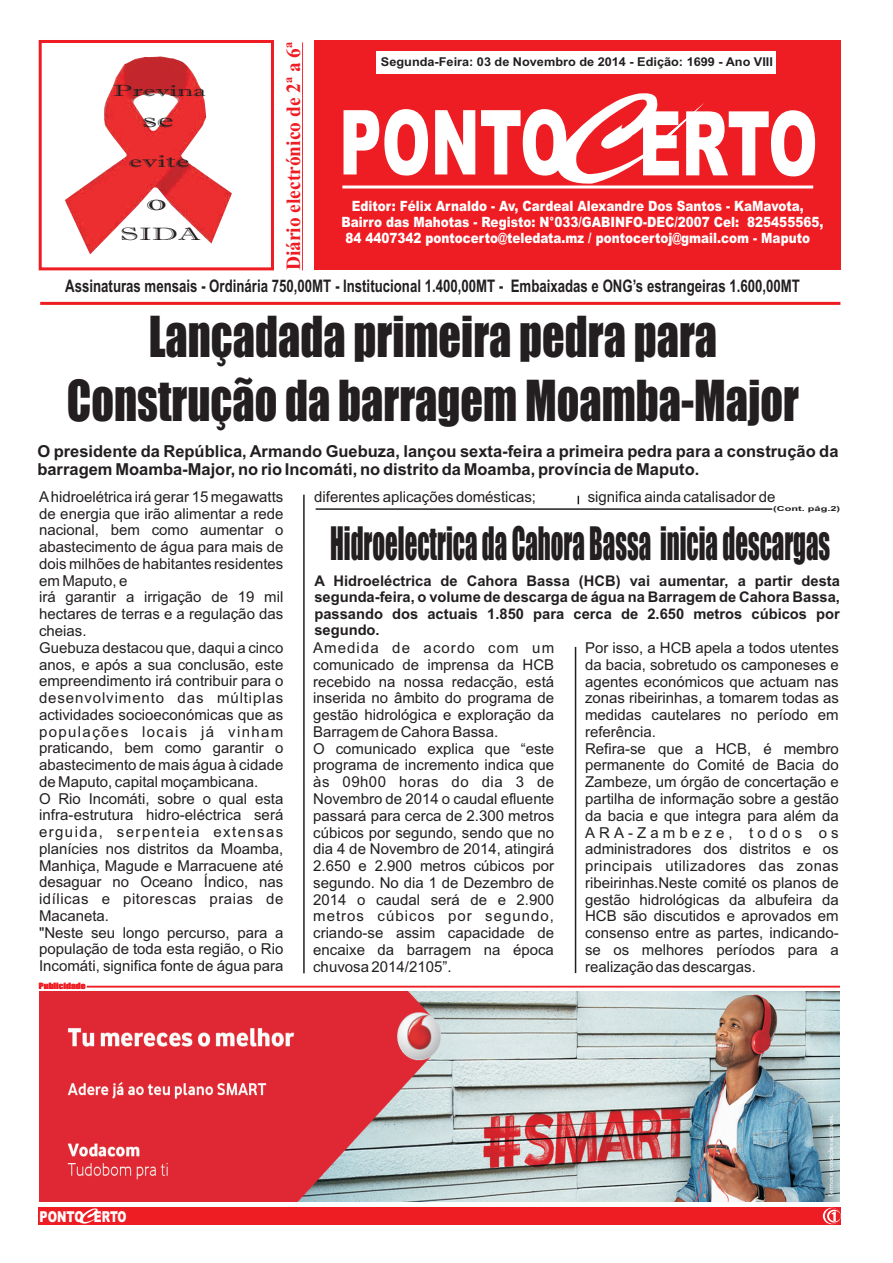
<style>
.page{position:relative;width:893px;height:1263px;background:#fff}
.page>*{position:absolute;margin:0;border:0;box-sizing:border-box;transform-origin:0 0}
.t1{font:900 89.85px "Arial";color:#fff;scale:.65 1}
.t2{font:52.2px/63.6px "Impact";color:#231f20;text-align:center;scale:.85 1}
.t3{font:42.6px "Impact";color:#231f20;scale:.58 1}
.t4{font:23.7px "Imprint MT Shadow";color:#231f20;scale:1.74 1}
.t5{font:21.45px "Imprint MT Shadow";color:#231f20;scale:1.74 1}
.t6{font:700 20.25px "Times New Roman";color:#ee1d23;scale:.96 1}
.t7{font:17.85px "Imprint MT Shadow";color:#231f20;scale:1.74 1}
.t8{font:17.55px "Imprint MT Shadow";color:#231f20;scale:1.74 1}
.t9{font:700 17.4px "Arial";color:#231f20;scale:.76 1}
.t10{font:700 16.5px/18.5px "Arial";color:#231f20}
.t11{font:16.2px "Imprint MT Shadow";color:#231f20;scale:1.74 1}
.t12{font:15px/16.8px "Arial";color:#231f20}
.t13{font:15px "Arial";letter-spacing:.03em;color:#231f20}
.t14{font:15px "Arial";letter-spacing:.07em;color:#231f20}
.t15{font:15px "Arial";letter-spacing:.275em;color:#231f20}
.t16{font:900 15px "Arial";color:#fff;scale:.75 1}
.t17{font:700 14.7px/16.4px "Arial";color:#231f20;text-align:justify}
.t18{font:900 14.25px/15.9px "Arial";color:#fff;scale:.85 1}
.t19{font:700 12.15px "Arial";color:#231f20;scale:1.05 1}
.t20{font:12px "Impact";color:#fff}
.t21{font:7.95px "Impact";color:#ee1d23;scale:1.21 1}
.t22{font:700 6.9px "Arial";color:#231f20;scale:1.58 1}
.s1{font-size:89.4px}
</style>
<div class="page">
<div style="left:314px;top:41px;width:527px;height:229px;background:#ee1d23"></div>
<hr style="left:342px;top:185px;width:471px;height:3px;background:#fff">
<svg style="left:557px;top:93px;width:147px;height:91px"></svg>
<hr style="left:302px;top:42px;width:1px;height:228px;background:#ee1d23">
<div style="left:39px;top:40px;width:235px;height:230px;border:3px solid #ee1d23"></div>
<div style="left:376px;top:51px;width:400px;height:23px;background:#fff"></div>
<div style="left:39px;top:1207px;width:802px;height:17px;background:#ee1d23"></div>
<img style="left:65px;top:56px;width:167px;height:198px">
<hr style="left:40px;top:302px;width:800px;height:3px;background:#ee1d23">
<hr style="left:575px;top:647px;width:1px;height:326px;background:#231f20">
<hr style="left:316px;top:508px;width:456px;height:2px;background:#231f20">
<svg style="left:823px;top:1208px;width:18px;height:16px"></svg>
<svg style="left:825px;top:1208px;width:16px;height:16px"></svg>
<svg style="left:827px;top:1210px;width:14px;height:12px"></svg>
<div style="left:829px;top:1211px;width:12px;height:10px;background:#ee1d23;border-radius:50%"></div>
<svg style="left:79px;top:1208px;width:26px;height:16px"></svg>
<hr style="left:303px;top:495px;width:2px;height:478px;background:#231f20">
<hr style="left:87px;top:986px;width:753px;height:1px;background:#ee1d23">
<img style="left:39px;top:991px;width:801px;height:211px">
<h3 class="t6" style="left:287px;top:175px;width:140px;rotate:-90deg">ró i oc de2 aª 6ª</h3>
<p class="t19" style="left:381px;top:57px;width:375px">Segunda-Feira: 03 de Novembro de 2014 - Edição: 1699 - Ano VIII</p>
<p class="t11" style="left:113px;top:84px;width:55px">Previna</p>
<h3 class="t5" style="left:143px;top:112px;width:19px">se</h3>
<p class="t8" style="left:128px;top:154px;width:36px">evite</p>
<h3 class="t4" style="left:146px;top:193px;width:13px">o</h3>
<p class="t7" style="left:120px;top:228px;width:48px">SIDA</p>
<h1 class="t1" style="left:339px;top:110px;width:738px">PONTO <span class="s1">ERTO</span></h1>
<h3 class="t6" style="left:286px;top:270px;width:131px;rotate:-90deg">Diário le ect n</h3>
<p class="t18" style="left:341px;top:199px;width:569px;text-indent:10px">Editor: Félix Arnaldo - Av, Cardeal Alexandre Dos Santos - KaMavota,<br>Bairro das Mahotas - Registo: N°033/GABINFO-DEC/2007 Cel: 825455565,<br>84 4407342 pontocerto@teledata.mz / pontocertoj@gmail.com - Maputo</p>
<p class="t9" style="left:65px;top:279px;width:968px">Assinaturas mensais - Ordinária 750,00MT - Institucional 1.400,00MT - Embaixadas e ONG’s estrangeiras 1.600,00MT</p>
<h2 class="t2" style="left:67px;top:308px;width:863px">Lançadada primeira pedra para<br>Construção da barragem Moamba-Major</h2>
<p class="t10" style="left:37px;top:443px;width:803px">O presidente da República, Armando Guebuza, lançou sexta-feira a primeira pedra para a construção da barragem Moamba-Major, no rio Incomáti, no distrito da Moamba, província de Maputo.</p>
<p class="t12" style="left:39px;top:490px;width:246px">Ahidroelétrica irá gerar 15 megawatts</p>
<p class="t12" style="left:314px;top:490px;width:223px">diferentes aplicações domésticas;</p>
<p class="t12" style="left:588px;top:490px;width:189px">significa ainda catalisador de</p>
<p class="t12" style="left:39px;top:506px;width:246px">de energia que irão alimentar a rede nacional, bem como aumentar o abastecimento de água para mais de dois milhões de habitantes residentes em Maputo, e<br>irá garantir a irrigação de 19 mil hectares de terras e a regulação das cheias.<br>Guebuza destacou que, daqui a cinco anos, e após a sua conclusão, este empreendimento irá contribuir para o desenvolvimento das múltiplas actividades socioeconómicas que as populações locais já vinham praticando, bem como garantir o abastecimento de mais água à cidade de Maputo, capital moçambicana.<br>O Rio Incomáti, sobre o qual esta infra-estrutura hidro-eléctrica será erguida, serpenteia extensas planícies nos distritos da Moamba,<br>Manhiça, Magude e Marracuene até desaguar no Oceano Índico, nas idílicas e pitorescas praias de<br>Macaneta.<br>"Neste seu longo percurso, para a população de toda esta região, o Rio<br>Incomáti, significa fonte de água para</p>
<p class="t22" style="left:773px;top:506px;width:44px">(Cont. pág.2)</p>
<h3 class="t3" style="left:330px;top:526px;width:864px">Hidroelectrica da Cahora Bassa inicia descargas</h3>
<p class="t17" style="left:314px;top:574px;width:527px">A Hidroeléctrica de Cahora Bassa (HCB) vai aumentar, a partir desta segunda-feira, o volume de descarga de água na Barragem de Cahora Bassa, passando dos actuais 1.850 para cerca de 2.650 metros cúbicos por segundo.</p>
<p class="t14" style="left:313px;top:642px;width:242px">Amedida de acordo com um</p>
<p class="t12" style="left:585px;top:641px;width:255px">Por isso, a HCB apela a todos utentes</p>
<p class="t12" style="left:313px;top:658px;width:242px">comunicado de imprensa da HCB</p>
<p class="t12" style="left:585px;top:658px;width:255px">da bacia, sobretudo os camponeses e</p>
<p class="t12" style="left:313px;top:674px;width:242px">recebido na nossa redacção, está</p>
<p class="t12" style="left:585px;top:674px;width:255px">agentes económicos que actuam nas</p>
<p class="t12" style="left:313px;top:691px;width:242px">inserida no âmbito do programa de</p>
<p class="t12" style="left:585px;top:691px;width:255px">zonas ribeirinhas, a tomarem todas as</p>
<p class="t12" style="left:313px;top:708px;width:242px">gestão hidrológica e exploração da</p>
<p class="t12" style="left:585px;top:708px;width:255px">medidas cautelares no período em</p>
<p class="t12" style="left:313px;top:725px;width:187px">Barragem de Cahora Bassa.</p>
<p class="t12" style="left:585px;top:725px;width:72px">referência.</p>
<p class="t12" style="left:313px;top:741px;width:242px">O comunicado explica que “este</p>
<p class="t12" style="left:585px;top:741px;width:255px">Refira-se que a HCB, é membro</p>
<p class="t12" style="left:313px;top:758px;width:242px">programa de incremento indica que</p>
<p class="t12" style="left:585px;top:758px;width:255px">permanente do Comité de Bacia do</p>
<p class="t13" style="left:313px;top:776px;width:242px">às 09h00 horas do dia 3 de</p>
<p class="t12" style="left:585px;top:775px;width:255px">Zambeze, um órgão de concertação e</p>
<p class="t12" style="left:313px;top:792px;width:242px">Novembro de 2014 o caudal efluente</p>
<p class="t12" style="left:585px;top:792px;width:255px">partilha de informação sobre a gestão</p>
<p class="t12" style="left:313px;top:808px;width:242px">passará para cerca de 2.300 metros</p>
<p class="t12" style="left:585px;top:808px;width:255px">da bacia e que integra para além da</p>
<p class="t12" style="left:313px;top:825px;width:242px">cúbicos por segundo, sendo que no</p>
<p class="t15" style="left:585px;top:826px;width:255px">ARA-Zambeze, todos os</p>
<p class="t12" style="left:313px;top:842px;width:242px">dia 4 de Novembro de 2014, atingirá</p>
<p class="t12" style="left:585px;top:842px;width:255px">administradores dos distritos e os</p>
<p class="t12" style="left:313px;top:859px;width:242px">2.650 e 2.900 metros cúbicos por</p>
<p class="t13" style="left:585px;top:860px;width:255px">principais utilizadores das zonas</p>
<p class="t12" style="left:313px;top:875px;width:242px">segundo. No dia 1 de Dezembro de</p>
<p class="t12" style="left:585px;top:875px;width:255px">ribeirinhas.Neste comité os planos de</p>
<p class="t12" style="left:313px;top:892px;width:242px">2014 o caudal será de e 2.900</p>
<p class="t12" style="left:585px;top:892px;width:255px">gestão hidrológicas da albufeira da</p>
<p class="t14" style="left:313px;top:910px;width:242px">metros cúbicos por segundo,</p>
<p class="t12" style="left:585px;top:909px;width:255px">HCB são discutidos e aprovados em</p>
<p class="t12" style="left:313px;top:926px;width:242px">criando-se assim capacidade de</p>
<p class="t12" style="left:585px;top:926px;width:255px">consenso entre as partes, indicando-</p>
<p class="t12" style="left:313px;top:942px;width:242px">encaixe da barragem na época</p>
<p class="t12" style="left:585px;top:942px;width:255px">se os melhores períodos para a</p>
<p class="t12" style="left:313px;top:959px;width:140px">chuvosa 2014/2105”.</p>
<p class="t12" style="left:585px;top:959px;width:172px">realização das descargas.</p>
<p class="t21" style="left:39px;top:983px;width:40px">Publicidade</p>
<p class="t16" style="left:40px;top:1211px;width:118px">PONTO ERTO</p>
<p class="t20" style="left:832px;top:1211px;width:6px">1</p>
</div>
